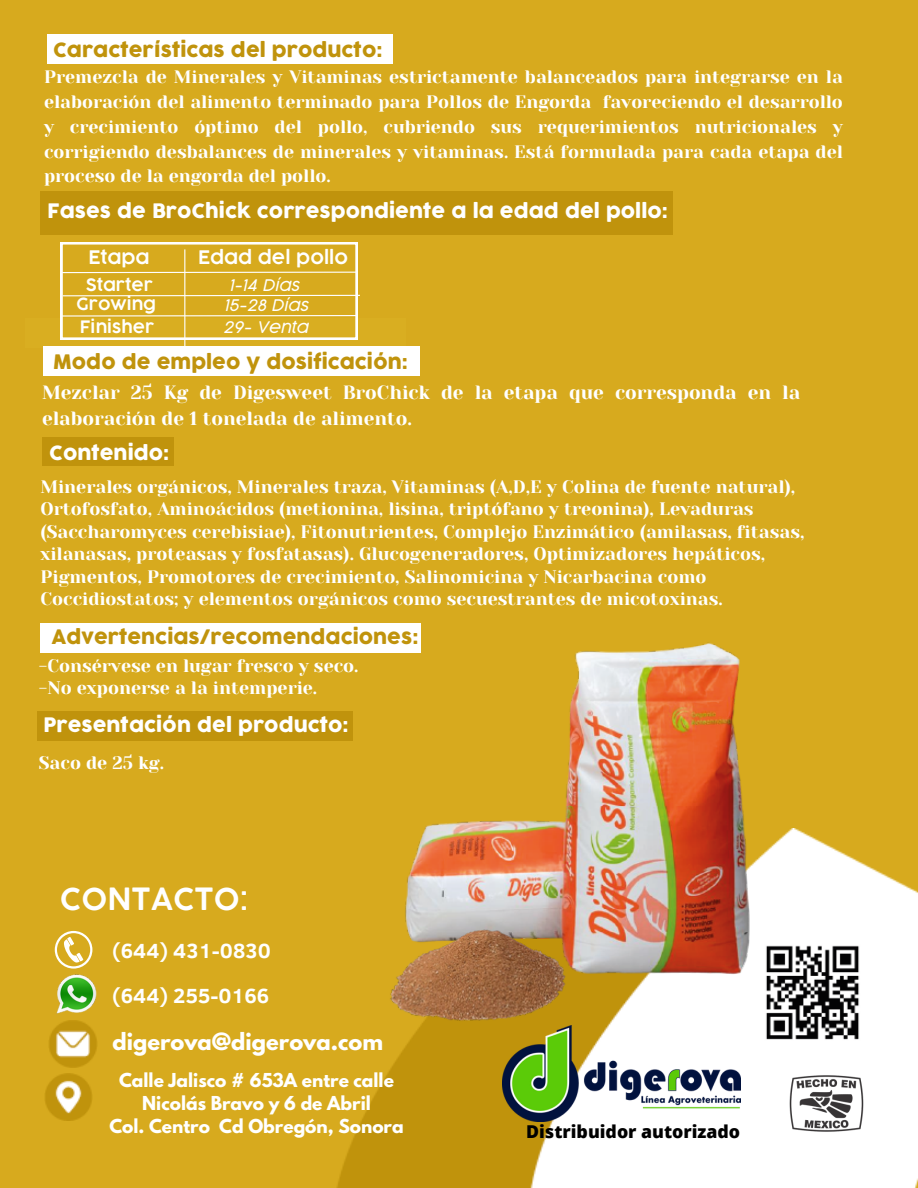
<style>
.page{position:relative;width:918px;height:1188px;background:#d7aa1e}
.page>*{position:absolute;margin:0;border:0;box-sizing:border-box;transform-origin:0 0}
.t1{font:600 30px "COCOGOOSE";color:#fff}
.t2{font:700 21px "Clear Sans";color:#fff}
.t3{font:700 21px "League Spartan";color:#fff}
.t4{font:19.5px "Cocogoose";color:#c0930c}
.t5{font:19.5px "Cocogoose";color:#fff}
.t6{font:19.05px/25.8px "Yeseva One";color:#fff}
.t7{font:600 18.3px "COCOGOOSE";color:#fff}
.t8{font:18px/22.5px "Yeseva One";color:#fff}
.t9{font:800 17.7px "Open Sans";color:#000}
.t10{font:700 17.1px/23px "League Spartan";color:#fff;text-align:center}
.t11{font:600 16.8px "COCOGOOSE";color:#fff}
.t12{font:italic 300 16.05px "Cocogoose Pro";color:#fff}
</style>
<div class="page">
<img style="left:333px;top:829px;width:585px;height:359px">
<div style="left:47px;top:34px;width:345px;height:30px;background:#fff"></div>
<div style="left:40px;top:191px;width:633px;height:43px;background:#c0930c"></div>
<div style="left:26px;top:318px;width:380px;height:30px;background:#d9ae21"></div>
<svg style="left:61px;top:242px;width:297px;height:98px"></svg>
<hr style="left:63px;top:295px;width:297px;height:1px;background:#fff">
<hr style="left:60px;top:272px;width:298px;height:1px;background:#fff">
<hr style="left:60px;top:315px;width:298px;height:2px;background:#fff">
<div style="left:40px;top:623px;width:381px;height:29px;background:#fff"></div>
<div style="left:37px;top:711px;width:316px;height:30px;background:#c0930c"></div>
<div style="left:43px;top:346px;width:376px;height:30px;background:#fff"></div>
<div style="left:42px;top:437px;width:131px;height:28px;background:#c0930c"></div>
<img style="left:49px;top:1021px;width:48px;height:47px">
<img style="left:44px;top:1074px;width:48px;height:47px">
<hr style="left:184px;top:249px;width:1px;height:97px;background:#fff">
<svg style="left:55px;top:931px;width:37px;height:38px"></svg>
<img style="left:503px;top:1026px;width:237px;height:95px">
<img style="left:783px;top:1073px;width:87px;height:61px">
<img style="left:763px;top:1011px;width:100px;height:32px">
<img style="left:56px;top:973px;width:41px;height:42px">
<img style="left:273px;top:600px;width:615px;height:411px">
<img style="left:296px;top:836px;width:325px;height:205px">
<h4 class="t4" style="left:53px;top:37px;width:331px">Características del producto:</h4>
<p class="t8" style="left:44px;top:65px;width:800px;line-height:24.8px;text-align:justify">Premezcla de Minerales y Vitaminas estrictamente balanceados para integrarse en la elaboración del alimento terminado para Pollos de Engorda favoreciendo el desarrollo y crecimiento óptimo del pollo, cubriendo sus requerimientos nutricionales y corrigiendo desbalances de minerales y vitaminas. Está formulada para cada etapa del proceso de la engorda del pollo.</p>
<h4 class="t5" style="left:47px;top:198px;width:622px">Fases de BroChick correspondiente a la edad del pollo:</h4>
<h4 class="t7" style="left:89px;top:250px;width:63px">Etapa</h4>
<p class="t7" style="left:198px;top:250px;width:151px">Edad del pollo</p>
<h3 class="t11" style="left:86px;top:278px;width:69px">Starter</h3>
<h3 class="t11" style="left:76px;top:298px;width:81px">Growing</h3>
<h3 class="t11" style="left:80px;top:320px;width:76px">Finisher</h3>
<h5 class="t12" style="left:229px;top:278px;width:72px">1-14 Días</h5>
<p class="t12" style="left:224px;top:298px;width:85px">15-28 Días</p>
<h3 class="t12" style="left:223px;top:320px;width:86px">29- Venta</h3>
<h4 class="t4" style="left:53px;top:350px;width:356px">Modo de empleo y dosificación:</h4>
<p class="t6" style="left:42px;top:379px;width:760px">Mezclar 25 Kg de Digesweet BroChick de la etapa que corresponda en la elaboración de 1 tonelada de alimento.</p>
<p class="t5" style="left:49px;top:441px;width:121px">Contenido:</p>
<h5 class="t8" style="left:40px;top:475px;width:766px">Minerales orgánicos, Minerales traza, Vitaminas (A,D,E y Colina de fuente natural), Ortofosfato, Aminoácidos (metionina, lisina, triptófano y treonina), Levaduras (Saccharomyces cerebisiae), Fitonutrientes, Complejo Enzimático (amilasas, fitasas, xilanasas, proteasas y fosfatasas). Glucogeneradores, Optimizadores hepáticos, Pigmentos, Promotores de crecimiento, Salinomicina y Nicarbacina como Coccidiostatos; y elementos orgánicos como secuestrantes de micotoxinas.</h5>
<h3 class="t4" style="left:52px;top:624px;width:368px">Advertencias/recomendaciones:</h3>
<h5 class="t8" style="left:39px;top:654px;width:321px">-Consérvese en lugar fresco y seco. -No exponerse a la intemperie.</h5>
<p class="t5" style="left:43px;top:712px;width:307px">Presentación del producto:</p>
<p class="t8" style="left:39px;top:751px;width:127px">Saco de 25 kg.</p>
<h4 class="t1" style="left:60px;top:888px;width:190px">CONTACTO:</h4>
<p class="t2" style="left:112px;top:936px;width:160px">(644) 431-0830</p>
<p class="t2" style="left:112px;top:981px;width:159px">(644) 255-0166</p>
<p class="t3" style="left:112px;top:1031px;width:272px">digerova@digerova.com</p>
<p class="t10" style="left:109px;top:1071px;width:296px">Calle Jalisco # 653A entre calle<br>Nicolás Bravo y 6 de Abril<br>Col. Centro Cd Obregón, Sonora</p>
<h1 class="t9" style="left:526px;top:1119px;width:216px">Distribuidor autorizado</h1>
</div>
